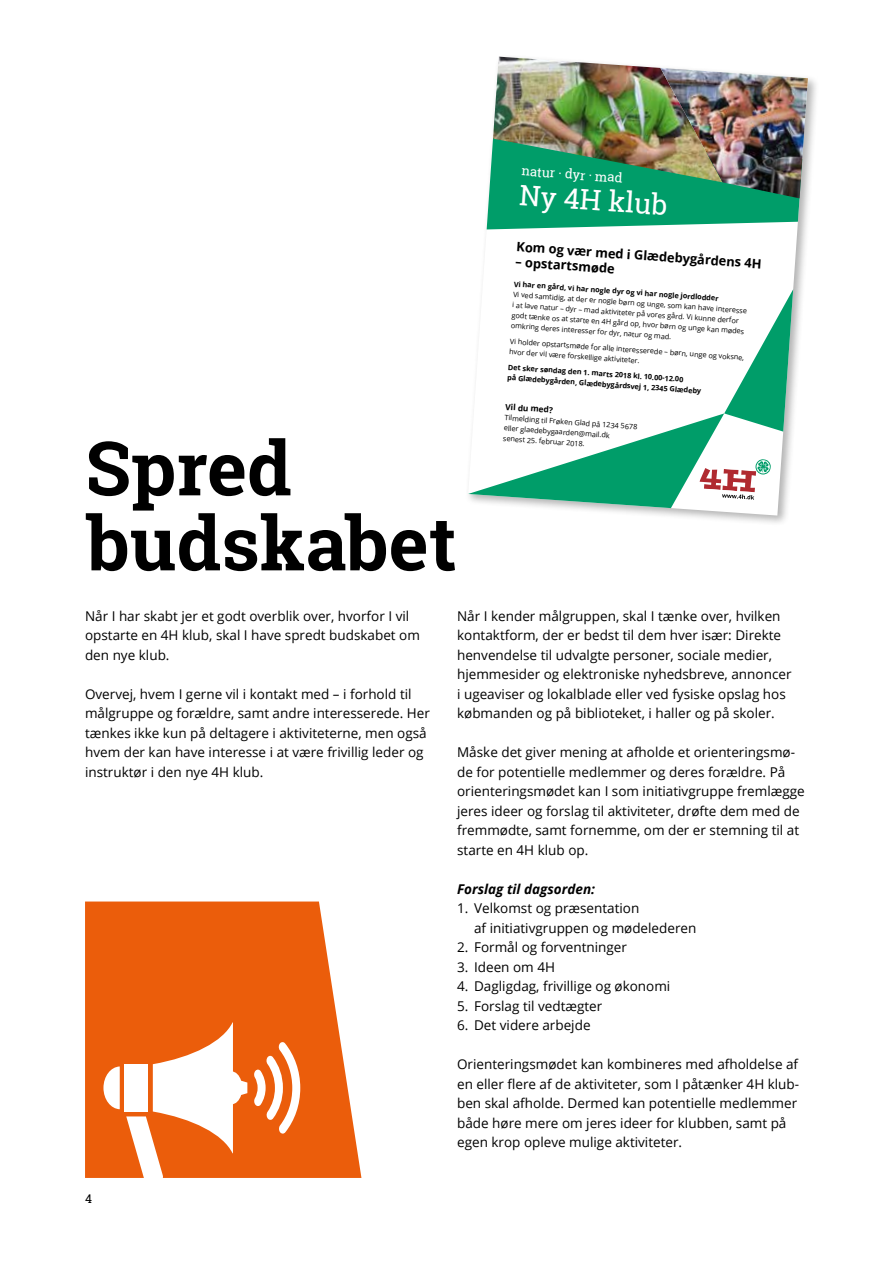
<style>
.page{position:relative;width:893px;height:1263px;background:#fff}
.page>*{position:absolute;margin:0;border:0;box-sizing:border-box;transform-origin:0 0}
.t1{font:700 75px/75px "Roboto Slab";color:#000}
.t2{font:28.05px "Roboto Slab";color:#fff}
.t3{font:13.5px/19.5px "Open Sans";color:#000}
.t4{font:italic 700 13.5px "Open Sans";color:#000}
.t5{font:13.05px "Roboto Slab";color:#fff}
.t6{font:700 12.9px "Open Sans";color:#000}
.t7{font:12px "Roboto Slab";color:#000}
.t8{font:700 8.4px "Open Sans";color:#000}
.t9{font:7.35px/10.4px "Open Sans";color:#000}
.t10{font:700 7.35px/10.4px "Open Sans";color:#000}
</style>
<div class="page">
<div style="left:465px;top:53px;width:354px;height:474px;background:#000;opacity:.3"></div>
<svg style="left:468px;top:57px;width:340px;height:458px"></svg>
<svg style="left:468px;top:289px;width:325px;height:219px"></svg>
<svg style="left:699px;top:459px;width:72px;height:41px"></svg>
<svg style="left:487px;top:138px;width:315px;height:91px;background:#1ca779"></svg>
<img style="left:493px;top:57px;width:230px;height:125px">
<img style="left:660px;top:68px;width:148px;height:130px">
<svg style="left:85px;top:901px;width:276px;height:277px;background:#ed6f26"></svg>
<div style="left:124px;top:1064px;width:24px;height:47px;background:#fff"></div>
<svg style="left:103px;top:1066px;width:17px;height:43px"></svg>
<svg style="left:126px;top:1022px;width:121px;height:156px"></svg>
<svg style="left:254px;top:1041px;width:46px;height:93px"></svg>
<h1 class="t1" style="left:85px;top:430px;width:373px">Spred budskabet</h1>
<p class="t5" style="left:522px;top:162px;width:102px;rotate:4deg">natur · dyr · mad</p>
<h2 class="t2" style="left:521px;top:176px;width:150px;rotate:4deg">Ny 4H klub</h2>
<p class="t6" style="left:517px;top:237px;width:247px;rotate:4deg">Kom og vær med i Glædebygårdens 4H</p>
<p class="t6" style="left:516px;top:252px;width:101px;rotate:4deg">– opstartsmøde</p>
<p class="t10" style="left:514px;top:278px;width:207px;rotate:4deg">Vi har en gård, vi har nogle dyr og vi har nogle jordlodder</p>
<p class="t9" style="left:514px;top:289px;width:236px;rotate:4deg">Vi ved samtidig, at der er nogle børn og unge, som kan have interesse i at lave natur – dyr – mad aktiviteter på vores gård. Vi kunne derfor godt tænke os at starte en 4H gård op, hvor børn og unge kan mødes omkring deres interesser for dyr, natur og mad.</p>
<p class="t9" style="left:510px;top:336px;width:236px;rotate:4deg">Vi holder opstartsmøde for alle interesserede – børn, unge og voksne, hvor der vil være forskellige aktiviteter.</p>
<p class="t10" style="left:508px;top:362px;width:196px;rotate:4deg">Det sker søndag den 1. marts 2018 kl. 10.00-12.00<br>på Glædebygården, Glædebygårdsvej 1, 2345 Glædeby</p>
<p class="t8" style="left:506px;top:401px;width:49px;rotate:4deg">Vil du med?</p>
<p class="t9" style="left:505px;top:412px;width:135px;rotate:4deg">Tilmelding til Frøken Glad på 1234 5678 eller glaedebygaarden@mail.dk<br>senest 25. februar 2018.</p>
<p class="t3" style="left:85px;top:606px;width:336px">Når I har skabt jer et godt overblik over, hvorfor I vil opstarte en 4H klub, skal I have spredt budskabet om den nye klub.</p>
<p class="t3" style="left:85px;top:684px;width:346px">Overvej, hvem I gerne vil i kontakt med – i forhold til målgruppe og forældre, samt andre interesserede. Her tænkes ikke kun på deltagere i aktiviteterne, men også hvem der kan have interesse i at være frivillig leder og instruktør i den nye 4H klub.</p>
<p class="t7" style="left:85px;top:1191px;width:8px">4</p>
<p class="t3" style="left:457px;top:606px;width:336px">Når I kender målgruppen, skal I tænke over, hvilken kontaktform, der er bedst til dem hver især: Direkte henvendelse til udvalgte personer, sociale medier, hjemmesider og elektroniske nyhedsbreve, annoncer i ugeaviser og lokalblade eller ved fysiske opslag hos købmanden og på biblioteket, i haller og på skoler.</p>
<p class="t3" style="left:457px;top:742px;width:349px">Måske det giver mening at afholde et orienteringsmø&shy;de for potentielle medlemmer og deres forældre. På orienteringsmødet kan I som initiativgruppe fremlægge jeres ideer og forslag til aktiviteter, drøfte dem med de fremmødte, samt fornemme, om der er stemning til at starte en 4H klub op.</p>
<p class="t4" style="left:457px;top:879px;width:139px">Forslag til dagsorden:</p>
<p class="t3" style="left:474px;top:898px;width:224px;text-indent:-17px">1. Velkomst og præsentation<br>af initiativgruppen og mødelederen</p>
<p class="t3" style="left:457px;top:937px;width:171px">2. Formål og forventninger</p>
<p class="t3" style="left:457px;top:957px;width:99px">3. Ideen om 4H</p>
<p class="t3" style="left:457px;top:976px;width:215px">4. Dagligdag, frivillige og økonomi</p>
<p class="t3" style="left:457px;top:996px;width:147px">5. Forslag til vedtægter</p>
<p class="t3" style="left:457px;top:1015px;width:135px">6. Det videre arbejde</p>
<p class="t3" style="left:457px;top:1054px;width:344px">Orienteringsmødet kan kombineres med afholdelse af en eller flere af de aktiviteter, som I påtænker 4H klub&shy;ben skal afholde. Dermed kan potentielle medlemmer både høre mere om jeres ideer for klubben, samt på egen krop opleve mulige aktiviteter.</p>
</div>
